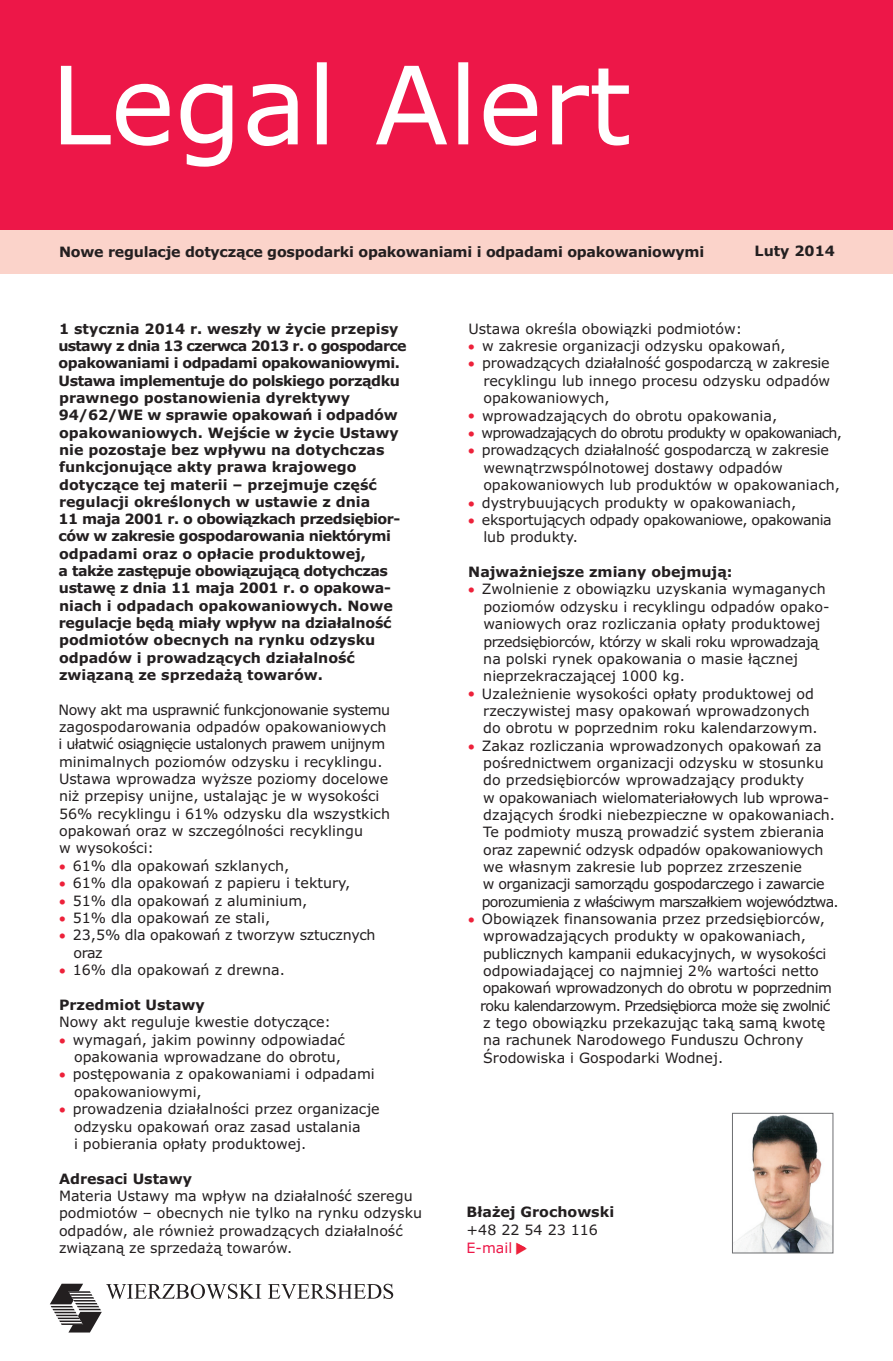
<style>
.page{position:relative;width:893px;height:1361px;background:#fff}
.page>*{position:absolute;margin:0;border:0;box-sizing:border-box;transform-origin:0 0}
.t1{font:14.25px/17.4px "Verdana";color:#231f20}
.t2{font:700 14.25px/17.2px "Verdana";color:#231f20}
.t3{font:14.25px/17.4px "Symbol";color:#ed213a;text-align:justify}
.s1{color:#ed1748}
.s2{color:#ed213a}
</style>
<div class="page">
<img style="left:734px;top:1115px;width:97px;height:136px">
<div style="left:0;top:0;width:893px;height:230px;background:#ed1748"></div>
<svg style="left:61px;top:62px;width:568px;height:105px"></svg>
<div style="left:0;top:230px;width:893px;height:43px;background:#fbd3ca"></div>
<svg style="left:50px;top:1283px;width:211px;height:49px"></svg>
<svg style="left:268px;top:1283px;width:125px;height:16px"></svg>
<div style="left:732px;top:1113px;width:101px;height:140px;border:1px solid #6c6d70"></div>
<p class="t2" style="left:59px;top:244px;width:647px">Nowe regulacje dotycz¹ce gospodarki opakowaniami i odpadami opakowaniowymi</p>
<p class="t2" style="left:755px;top:243px;width:82px">Luty 2014</p>
<p class="t2" style="left:58px;top:321px;width:350px">1 stycznia 2014 r. wesz³y w ¿ycie przepisy ustawy z dnia 13 czerwca 2013 r. o gospodarce opakowaniami i odpadami opakowaniowymi.<br>Ustawa implementuje do polskiego porz¹dku prawnego postanowienia dyrektywy 94/62/WE w sprawie opakowañ i odpadów opakowaniowych. Wejœcie w ¿ycie Ustawy nie pozostaje bez wp³ywu na dotychczas funkcjonuj¹ce akty prawa krajowego dotycz¹ce tej materii – przejmuje czêœæ regulacji okreœlonych w ustawie z dnia<br>11 maja 2001 r. o obowi¹zkach przedsiêbior&shy;ców w zakresie gospodarowania niektórymi odpadami oraz o op³acie produktowej,<br>a tak¿e zastêpuje obowi¹zuj¹c¹ dotychczas ustawê z dnia 11 maja 2001 r. o opakowa&shy;niach i odpadach opakowaniowych. Nowe regulacje bêd¹ mia³y wp³yw na dzia³alnoœæ podmiotów obecnych na rynku odzysku odpadów i prowadz¹cych dzia³alnoœæ zwi¹zan¹ ze sprzeda¿¹ towarów.</p>
<p class="t1" style="left:59px;top:702px;width:333px">Nowy akt ma usprawniæ funkcjonowanie systemu zagospodarowania odpadów opakowaniowych i u³atwiæ osi¹gniêcie ustalonych prawem unijnym minimalnych poziomów odzysku i recyklingu.<br>Ustawa wprowadza wy¿sze poziomy docelowe ni¿ przepisy unijne, ustalaj¹c je w wysokoœci 56% recyklingu i 61% odzysku dla wszystkich opakowañ oraz w szczególnoœci recyklingu</p>
<p class="t3" style="left:59px;top:858px;width:41px">•</p>
<p class="t1" style="left:73px;top:840px;width:304px;text-indent:-14px">w wysokoœci:<br>61% dla opakowañ szklanych,<br>61% dla opakowañ z papieru i tektury,<br>51% dla opakowañ z aluminium,<br>51% dla opakowañ ze stali,<br>23,5% dla opakowañ z tworzyw sztucznych oraz<br>16% dla opakowañ z drewna.</p>
<p class="t2" style="left:59px;top:997px;width:147px">Przedmiot Ustawy</p>
<p class="t1" style="left:73px;top:1014px;width:309px;text-indent:-14px">Nowy akt reguluje kwestie dotycz¹ce: wymagañ, jakim powinny odpowiadaæ opakowania wprowadzane do obrotu, postêpowania z opakowaniami i odpadami opakowaniowymi,<br>prowadzenia dzia³alnoœci przez organizacje odzysku opakowañ oraz zasad ustalania<br>i pobierania op³aty produktowej.</p>
<p class="t2" style="left:59px;top:1171px;width:134px">Adresaci Ustawy</p>
<p class="t1" style="left:59px;top:1188px;width:365px">Materia Ustawy ma wp³yw na dzia³alnoœæ szeregu podmiotów – obecnych nie tylko na rynku odzysku odpadów, ale równie¿ prowadz¹cych dzia³alnoœæ zwi¹zan¹ ze sprzeda¿¹ towarów.</p>
<p class="t3" style="left:59px;top:876px;width:41px">• • • •</p>
<p class="t3" style="left:59px;top:963px;width:41px">•</p>
<p class="t3" style="left:59px;top:1032px;width:41px">•</p>
<p class="t3" style="left:59px;top:1067px;width:41px">•</p>
<p class="t3" style="left:59px;top:1102px;width:41px">•</p>
<p class="t1" style="left:482px;top:321px;width:362px;text-indent:-13px">Ustawa okreœla obowi¹zki podmiotów:<br>w zakresie organizacji odzysku opakowañ, prowadz¹cych dzia³alnoœæ gospodarcz¹ w zakresie recyklingu lub innego procesu odzysku odpadów opakowaniowych,<br>wprowadzaj¹cych do obrotu opakowania, wprowadzaj¹cych do obrotu produkty w opakowaniach, prowadz¹cych dzia³alnoœæ gospodarcz¹ w zakresie wewn¹trzwspólnotowej dostawy odpadów opakowaniowych lub produktów w opakowaniach, dystrybuuj¹cych produkty w opakowaniach, eksportuj¹cych odpady opakowaniowe, opakowania lub produkty.</p>
<p class="t2" style="left:468px;top:564px;width:266px">Najwa¿niejsze zmiany obejmuj¹:</p>
<p class="t1" style="left:480px;top:582px;width:360px">Zwolnienie z obowi¹zku uzyskania wymaganych poziomów odzysku i recyklingu odpadów opako&shy;waniowych oraz rozliczania op³aty produktowej przedsiêbiorców, którzy w skali roku wprowadzaj¹<br>na polski rynek opakowania o masie ³¹cznej nieprzekraczaj¹cej 1000 kg.<br>Uzale¿nienie wysokoœci op³aty produktowej od rzeczywistej masy opakowañ wprowadzonych<br>do obrotu w poprzednim roku kalendarzowym.<br>Zakaz rozliczania wprowadzonych opakowañ za poœrednictwem organizacji odzysku w stosunku do przedsiêbiorców wprowadzaj¹cy produkty<br>w opakowaniach wielomateria³owych lub wprowa&shy;dzaj¹cych œrodki niebezpieczne w opakowaniach.<br>Te podmioty musz¹ prowadziæ system zbierania oraz zapewniæ odzysk odpadów opakowaniowych we w³asnym zakresie lub poprzez zrzeszenie<br>w organizacji samorz¹du gospodarczego i zawarcie porozumienia z w³aœciwym marsza³kiem województwa.<br>Obowi¹zek finansowania przez przedsiêbiorców, wprowadzaj¹cych produkty w opakowaniach, publicznych kampanii edukacyjnych, w wysokoœci odpowiadaj¹cej co najmniej 2% wartoœci netto opakowañ wprowadzonych do obrotu w poprzednim roku kalendarzowym. Przedsiêbiorca mo¿e siê zwolniæ z tego obowi¹zku przekazuj¹c tak¹ sam¹ kwotê na rachunek Narodowego Funduszu Ochrony Œrodowiska i Gospodarki Wodnej.</p>
<p class="t3" style="left:468px;top:408px;width:41px">• • •</p>
<p class="t3" style="left:468px;top:582px;width:41px">•</p>
<p class="t3" style="left:468px;top:686px;width:41px">•</p>
<p class="t3" style="left:468px;top:738px;width:41px">•</p>
<p class="t3" style="left:468px;top:912px;width:41px">•</p>
<p class="t2" style="left:467px;top:1204px;width:149px">B³a¿ej Grochowski</p>
<p class="t1" style="left:467px;top:1221px;width:133px;line-height:18.1px">+48 22 54 23 116<br><span class="s1">E-mail</span> <span class="s2">◆</span></p>
</div>
